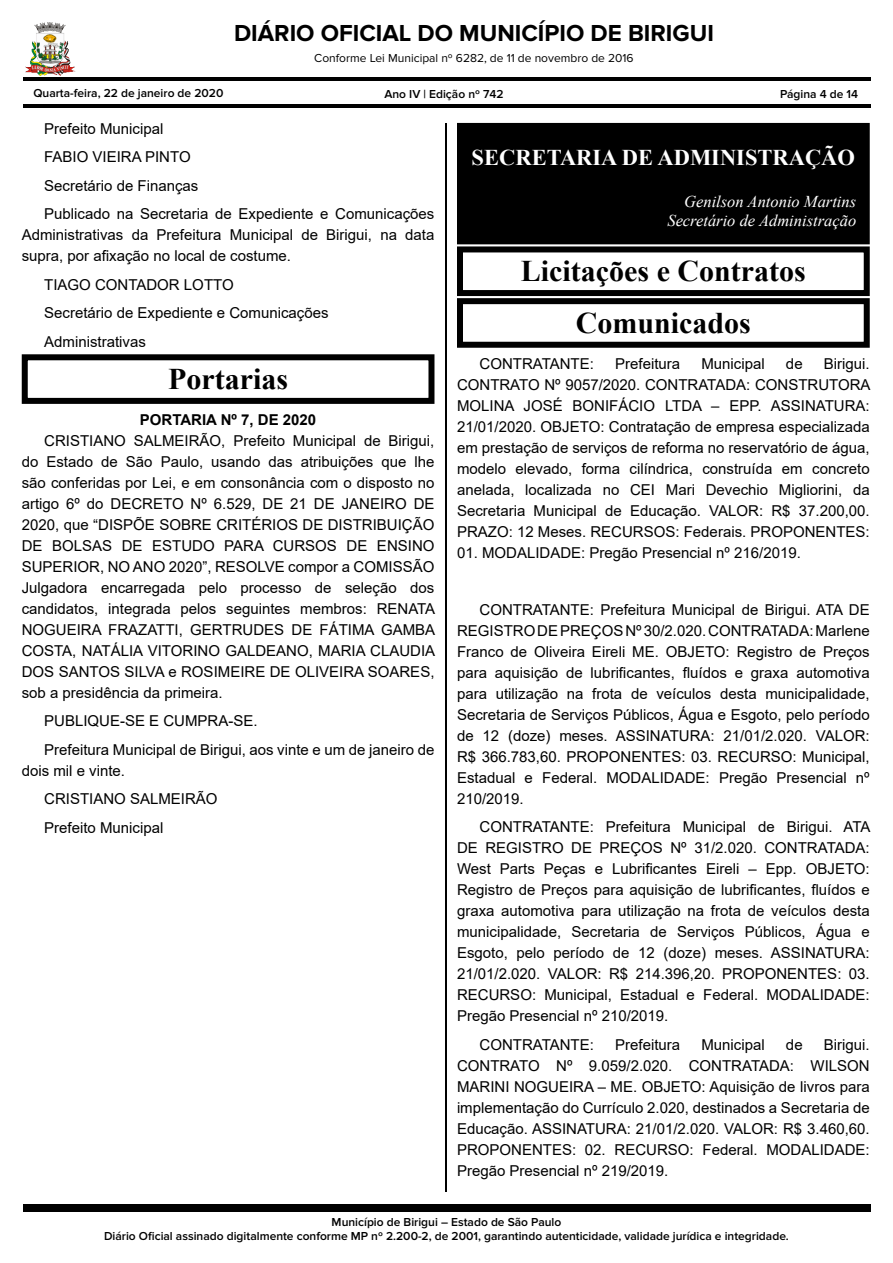
<style>
.page{position:relative;width:893px;height:1263px;background:#fff}
.page>*{position:absolute;margin:0;border:0;box-sizing:border-box;transform-origin:0 0}
.t1{font:700 30px "Times New Roman";color:#000}
.t2{font:700 24px "Proxima Nova";color:#000}
.t3{font:700 22.5px "Times New Roman";color:#fff}
.t4{font:italic 16.5px "Times New Roman";color:#fff}
._2_-_Corpo{font:15px/21px "Arial";color:#000;text-align:justify}
._1_-_Cabeçalho{font:700 15px "Arial";color:#000}
.t5{font:600 12px/14.4px "Proxima Nova";color:#000;text-align:center}
.t6{font:12px "Proxima Nova";color:#000}
</style>
<div class="page">
<img style="left:25px;top:22px;width:51px;height:54px">
<hr style="left:22px;top:77px;width:848px;height:3px;background:#000">
<hr style="left:22px;top:104px;width:848px;height:3px;background:#000">
<hr style="left:446px;top:123px;width:1px;height:1068px;background:#000">
<div style="left:22px;top:1204px;width:848px;height:8px;background:#000"></div>
<div style="left:22px;top:354px;width:412px;height:50px;border:6px solid #000"></div>
<div style="left:460px;top:126px;width:407px;height:115px;background:#000"></div>
<div style="left:457px;top:123px;width:413px;height:121px;border:6px solid #000"></div>
<div style="left:457px;top:246px;width:413px;height:50px;border:6px solid #000"></div>
<div style="left:457px;top:298px;width:413px;height:50px;border:6px solid #000"></div>
<h2 class="t2" style="left:234px;top:20px;width:481px">DIÁRIO OFICIAL DO MUNICÍPIO DE BIRIGUI</h2>
<p class="t6" style="left:314px;top:51px;width:321px">Conforme Lei Municipal nº 6282, de 11 de novembro de 2016</p>
<p class="t5" style="left:33px;top:86px;width:192px">Quarta-feira, 22 de janeiro de 2020</p>
<p class="t5" style="left:384px;top:87px;width:121px">Ano IV | Edição nº 742</p>
<p class="t5" style="left:780px;top:87px;width:79px">Página 4 de 14</p>
<p class="_2_-_Corpo" style="left:44px;top:118px;width:121px">Prefeito Municipal</p>
<p class="_2_-_Corpo" style="left:44px;top:146px;width:148px">FABIO VIEIRA PINTO</p>
<p class="_2_-_Corpo" style="left:44px;top:175px;width:156px">Secretário de Finanças</p>
<p class="_2_-_Corpo" style="left:22px;top:203px;width:414px;text-indent:22px">Publicado na Secretaria de Expediente e Comunicações Administrativas da Prefeitura Municipal de Birigui, na data supra, por afixação no local de costume.</p>
<p class="_2_-_Corpo" style="left:44px;top:274px;width:191px">TIAGO CONTADOR LOTTO</p>
<p class="_2_-_Corpo" style="left:44px;top:302px;width:286px">Secretário de Expediente e Comunicações</p>
<p class="_2_-_Corpo" style="left:44px;top:331px;width:103px">Administrativas</p>
<p class="t1" style="left:168px;top:358px;width:121px">Portarias</p>
<p class="_1_-_Cabeçalho" style="left:140px;top:409px;width:178px">PORTARIA Nº 7, DE 2020</p>
<p class="_2_-_Corpo" style="left:22px;top:430px;width:415px;text-indent:22px">CRISTIANO SALMEIRÃO, Prefeito Municipal de Birigui, do Estado de São Paulo, usando das atribuições que lhe são conferidas por Lei, e em consonância com o disposto no artigo 6º do DECRETO Nº 6.529, DE 21 DE JANEIRO DE 2020, que “DISPÕE SOBRE CRITÉRIOS DE DISTRIBUIÇÃO DE BOLSAS DE ESTUDO PARA CURSOS DE ENSINO SUPERIOR, NO ANO 2020”, RESOLVE compor a COMISSÃO Julgadora encarregada pelo processo de seleção dos candidatos, integrada pelos seguintes membros: RENATA NOGUEIRA FRAZATTI, GERTRUDES DE FÁTIMA GAMBA COSTA, NATÁLIA VITORINO GALDEANO, MARIA CLAUDIA DOS SANTOS SILVA e ROSIMEIRE DE OLIVEIRA SOARES, sob a presidência da primeira.</p>
<p class="_2_-_Corpo" style="left:44px;top:710px;width:215px">PUBLIQUE-SE E CUMPRA-SE.</p>
<p class="_2_-_Corpo" style="left:22px;top:739px;width:414px;text-indent:22px">Prefeitura Municipal de Birigui, aos vinte e um de janeiro de dois mil e vinte.</p>
<p class="_2_-_Corpo" style="left:44px;top:788px;width:175px">CRISTIANO SALMEIRÃO</p>
<p class="_2_-_Corpo" style="left:44px;top:817px;width:121px">Prefeito Municipal</p>
<p class="t3" style="left:472px;top:141px;width:385px">SECRETARIA DE ADMINISTRAÇÃO</p>
<p class="t4" style="left:684px;top:190px;width:174px">Genilson Antonio Martins</p>
<p class="t4" style="left:667px;top:210px;width:190px">Secretário de Administração</p>
<p class="t1" style="left:521px;top:250px;width:286px">Licitações e Contratos</p>
<p class="t1" style="left:576px;top:301px;width:177px">Comunicados</p>
<p class="_2_-_Corpo" style="left:479px;top:353px;width:116px">CONTRATANTE:</p>
<p class="_2_-_Corpo" style="left:615px;top:353px;width:67px">Prefeitura</p>
<p class="_2_-_Corpo" style="left:701px;top:353px;width:65px">Municipal</p>
<p class="_2_-_Corpo" style="left:786px;top:353px;width:18px">de</p>
<p class="_2_-_Corpo" style="left:457px;top:353px;width:415px;text-indent:367px">Birigui.<br>CONTRATO Nº 9057/2020. CONTRATADA: CONSTRUTORA MOLINA JOSÉ BONIFÁCIO LTDA – EPP. ASSINATURA:<br>21/01/2020. OBJETO: Contratação de empresa especializada em prestação de serviços de reforma no reservatório de água, modelo elevado, forma cilíndrica, construída em concreto anelada, localizada no CEI Mari Devechio Migliorini, da Secretaria Municipal de Educação. VALOR: R$ 37.200,00.<br>PRAZO: 12 Meses. RECURSOS: Federais. PROPONENTES:</p>
<p class="_2_-_Corpo" style="left:457px;top:542px;width:345px">01. MODALIDADE: Pregão Presencial nº 216/2019.</p>
<p class="_2_-_Corpo" style="left:457px;top:599px;width:414px;text-indent:22px">CONTRATANTE: Prefeitura Municipal de Birigui. ATA DE REGISTRO DE PREÇOS Nº 30/2.020. CONTRATADA: Marlene Franco de Oliveira Eireli ME. OBJETO: Registro de Preços para aquisição de lubrificantes, fluídos e graxa automotiva para utilização na frota de veículos desta municipalidade, Secretaria de Serviços Públicos, Água e Esgoto, pelo período de 12 (doze) meses. ASSINATURA: 21/01/2.020. VALOR:<br>R$ 366.783,60. PROPONENTES: 03. RECURSO: Municipal, Estadual e Federal. MODALIDADE: Pregão Presencial nº 210/2019.</p>
<p class="_2_-_Corpo" style="left:457px;top:816px;width:415px;text-indent:22px">CONTRATANTE: Prefeitura Municipal de Birigui. ATA DE REGISTRO DE PREÇOS Nº 31/2.020. CONTRATADA:<br>West Parts Peças e Lubrificantes Eireli – Epp. OBJETO:<br>Registro de Preços para aquisição de lubrificantes, fluídos e graxa automotiva para utilização na frota de veículos desta municipalidade, Secretaria de Serviços Públicos, Água e Esgoto, pelo período de 12 (doze) meses. ASSINATURA:<br>21/01/2.020. VALOR: R$ 214.396,20. PROPONENTES: 03.<br>RECURSO: Municipal, Estadual e Federal. MODALIDADE:<br>Pregão Presencial nº 210/2019.</p>
<p class="_2_-_Corpo" style="left:479px;top:1034px;width:116px">CONTRATANTE:</p>
<p class="_2_-_Corpo" style="left:615px;top:1034px;width:67px">Prefeitura</p>
<p class="_2_-_Corpo" style="left:701px;top:1034px;width:65px">Municipal</p>
<p class="_2_-_Corpo" style="left:786px;top:1034px;width:18px">de</p>
<p class="_2_-_Corpo" style="left:457px;top:1034px;width:414px;text-indent:367px">Birigui.<br>CONTRATO Nº 9.059/2.020. CONTRATADA: WILSON MARINI NOGUEIRA – ME. OBJETO: Aquisição de livros para implementação do Currículo 2.020, destinados a Secretaria de Educação. ASSINATURA: 21/01/2.020. VALOR: R$ 3.460,60.<br>PROPONENTES: 02. RECURSO: Federal. MODALIDADE:<br>Pregão Presencial nº 219/2019.</p>
<p class="t5" style="left:104px;top:1215px;width:686px">Município de Birigui – Estado de São Paulo<br>Diário Oficial assinado digitalmente conforme MP nº 2.200-2, de 2001, garantindo autenticidade, validade jurídica e integridade.</p>
</div>
